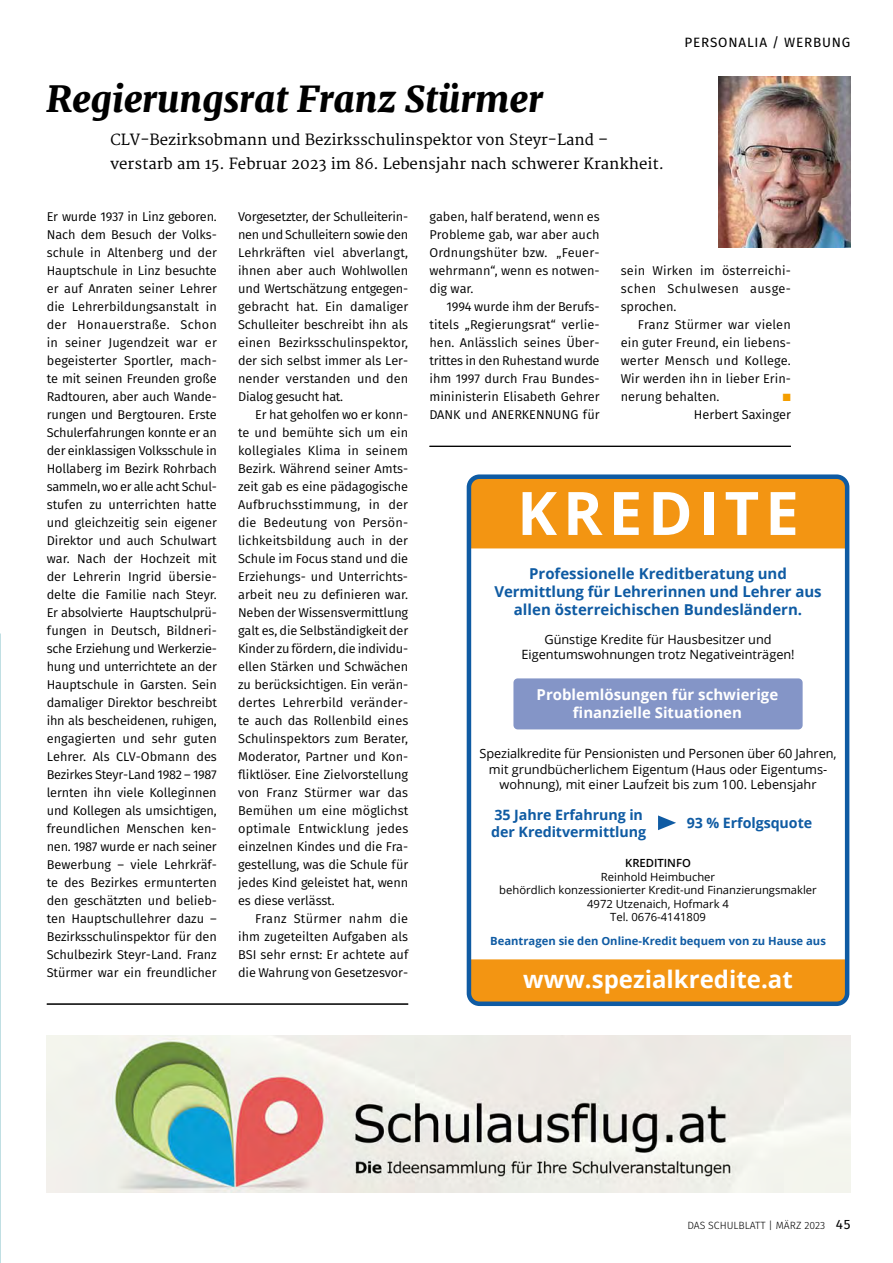
<style>
.page{position:relative;width:893px;height:1263px;background:#fff}
.page>*{position:absolute;margin:0;border:0;box-sizing:border-box;transform-origin:0 0}
.t1{font:700 60px "Open Sans";letter-spacing:.1em;color:#fff}
.t2{font:italic 800 36px "Merriweather";color:#000}
.t3{font:700 24px "Open Sans";color:#fff}
.t4{font:15px/24px "Merriweather";color:#000}
.t5{font:700 15px/18px "Open Sans";color:#0f5ba3;text-align:center}
.t6{font:700 15px/18px "Open Sans";color:#fff;text-align:center}
.t7{font:700 14.25px/17.1px "Open Sans";letter-spacing:-.005em;color:#0f5ba3}
.t8{font:13.5px "Fira Sans";letter-spacing:.06em;color:#000}
.t9{font:12.75px/18px "Fira Sans";letter-spacing:-.005em;color:#000;text-align:justify}
.t10{font:12.75px/15.3px "Open Sans";color:#000;text-align:center}
.t11{font:11.25px/13.5px "Open Sans";color:#000;text-align:center}
.t12{font:700 11.25px "Open Sans";color:#0f5ba3}
.t13{font:600 11.25px "Open Sans";color:#000}
.t14{font:300 10.5px "Fira Sans";color:#000}
.t15{font:10.5px "Zapf Dingbats ITC";color:#f49e00}
.s1{font-weight:400;font-size:13.5px}
</style>
<div class="page">
<hr style="left:47px;top:1004px;width:361px;height:1px;background:#000">
<hr style="left:429px;top:446px;width:362px;height:1px;background:#000">
<img style="left:47px;top:1035px;width:803px;height:158px">
<img style="left:719px;top:77px;width:131px;height:171px">
<div style="left:472px;top:959px;width:372px;height:42px;background:#f39512"></div>
<div style="left:467px;top:474px;width:382px;height:532px;border:4px solid #0f5ba3;border-radius:11px"></div>
<div style="left:513px;top:678px;width:290px;height:51px;background:#8495c7;border-radius:4px"></div>
<svg style="left:658px;top:815px;width:18px;height:15px"></svg>
<svg style="left:466px;top:474px;width:384px;height:74px;background:#e09120"></svg>
<svg style="left:0;top:845px;width:1px;height:21px"></svg>
<h2 class="t2" style="left:47px;top:77px;width:498px">Regierungsrat Franz Stürmer</h2>
<p class="t8" style="left:684px;top:33px;width:167px">PERSONALIA / WERBUNG</p>
<p class="t4" style="left:111px;top:128px;width:555px">CLV-Bezirksobmann und Bezirksschulinspektor von Steyr-Land – verstarb am 15. Februar 2023 im 86. Lebensjahr nach schwerer Krankheit.</p>
<p class="t9" style="left:238px;top:208px;width:172px">Vorgesetzter, der Schulleiterin&shy;nen und Schulleitern sowie den Lehrkräften viel abverlangt, ihnen aber auch Wohlwollen und Wertschätzung entgegen&shy;gebracht hat. Ein damaliger Schulleiter beschreibt ihn als einen Bezirksschulinspektor, der sich selbst immer als Ler&shy;nender verstanden und den Dialog gesucht hat.</p>
<p class="t9" style="left:238px;top:406px;width:172px;text-indent:17px">Er hat geholfen wo er konn&shy;te und bemühte sich um ein kollegiales Klima in seinem Bezirk. Während seiner Amts&shy;zeit gab es eine pädagogische Aufbruchsstimmung, in der die Bedeutung von Persön&shy;lichkeitsbildung auch in der Schule im Focus stand und die Erziehungs- und Unterrichts&shy;arbeit neu zu definieren war.<br>Neben der Wissensvermittlung galt es, die Selbständigkeit der Kinder zu fördern, die individu&shy;ellen Stärken und Schwächen zu berücksichtigen. Ein verän&shy;dertes Lehrerbild veränder&shy;te auch das Rollenbild eines Schulinspektors zum Berater, Moderator, Partner und Kon&shy;fliktlöser. Eine Zielvorstellung von Franz Stürmer war das Bemühen um eine möglichst optimale Entwicklung jedes einzelnen Kindes und die Fra&shy;gestellung, was die Schule für jedes Kind geleistet hat, wenn es diese verlässt.</p>
<p class="t9" style="left:238px;top:910px;width:172px;text-indent:17px">Franz Stürmer nahm die ihm zugeteilten Aufgaben als BSI sehr ernst: Er achtete auf die Wahrung von Gesetzesvor-</p>
<p class="t9" style="left:47px;top:208px;width:172px">Er wurde 1937 in Linz geboren.<br>Nach dem Besuch der Volks&shy;schule in Altenberg und der Hauptschule in Linz besuchte er auf Anraten seiner Lehrer die Lehrerbildungsanstalt in der Honauerstraße. Schon in seiner Jugendzeit war er begeisterter Sportler, mach&shy;te mit seinen Freunden große Radtouren, aber auch Wande&shy;rungen und Bergtouren. Erste Schulerfahrungen konnte er an der einklassigen Volksschule in Hollaberg im Bezirk Rohrbach sammeln, wo er alle acht Schul&shy;stufen zu unterrichten hatte und gleichzeitig sein eigener Direktor und auch Schulwart war. Nach der Hochzeit mit der Lehrerin Ingrid übersie&shy;delte die Familie nach Steyr.<br>Er absolvierte Hauptschulprü&shy;fungen in Deutsch, Bildneri&shy;sche Erziehung und Werkerzie&shy;hung und unterrichtete an der Hauptschule in Garsten. Sein damaliger Direktor beschreibt ihn als bescheidenen, ruhigen, engagierten und sehr guten Lehrer. Als CLV-Obmann des Bezirkes Steyr-Land 1982 – 1987 lernten ihn viele Kolleginnen und Kollegen als umsichtigen, freundlichen Menschen ken&shy;nen. 1987 wurde er nach seiner Bewerbung – viele Lehrkräf&shy;te des Bezirkes ermunterten den geschätzten und belieb&shy;ten Hauptschullehrer dazu – Bezirksschulinspektor für den Schulbezirk Steyr-Land. Franz Stürmer war ein freundlicher</p>
<p class="t9" style="left:429px;top:208px;width:172px">gaben, half beratend, wenn es Probleme gab, war aber auch Ordnungshüter bzw. „Feuer&shy;wehrmann“, wenn es notwen&shy;dig war.</p>
<p class="t9" style="left:429px;top:298px;width:172px;text-indent:17px">1994 wurde ihm der Berufs&shy;titels „Regierungsrat“ verlie&shy;hen. Anlässlich seines Über&shy;trittes in den Ruhestand wurde ihm 1997 durch Frau Bundes&shy;mininisterin Elisabeth Gehrer DANK und ANERKENNUNG für</p>
<p class="t9" style="left:621px;top:262px;width:172px">sein Wirken im österreichi&shy;schen Schulwesen ausge&shy;sprochen.</p>
<p class="t9" style="left:621px;top:316px;width:172px;text-indent:17px">Franz Stürmer war vielen ein guter Freund, ein liebens&shy;werter Mensch und Kollege.<br>Wir werden ihn in lieber Erin&shy;nerung behalten.</p>
<p class="t15" style="left:783px;top:392px;width:9px">■</p>
<p class="t9" style="left:694px;top:406px;width:99px">Herbert Saxinger</p>
<h1 class="t1" style="left:517px;top:471px;width:283px">KREDITE</h1>
<p class="t5" style="left:494px;top:564px;width:329px">Professionelle Kreditberatung und<br>Vermittlung für Lehrerinnen und Lehrer aus allen österreichischen Bundesländern.</p>
<p class="t10" style="left:521px;top:631px;width:275px">Günstige Kredite für Hausbesitzer und<br>Eigentumswohnungen trotz Negativeinträgen!</p>
<p class="t6" style="left:537px;top:685px;width:243px">Problemlösungen für schwierige finanzielle Situationen</p>
<p class="t10" style="left:480px;top:746px;width:358px">Spezialkredite für Pensionisten und Personen über 60 Jahren, mit grundbücherlichem Eigentum (Haus oder Eigentums&shy;wohnung), mit einer Laufzeit bis zum 100. Lebensjahr</p>
<p class="t7" style="left:491px;top:806px;width:156px">35 Jahre Erfahrung in der Kreditvermittlung</p>
<p class="t7" style="left:687px;top:813px;width:127px">93 % Erfolgsquote</p>
<p class="t13" style="left:625px;top:855px;width:67px">KREDITINFO</p>
<p class="t11" style="left:499px;top:869px;width:319px">Reinhold Heimbucher<br>behördlich konzessionierter Kredit-und Finanzierungsmakler<br>4972 Utzenaich, Hofmark 4<br>Tel. 0676-4141809</p>
<p class="t12" style="left:490px;top:932px;width:337px">Beantragen sie den Online-Kredit bequem von zu Hause aus</p>
<h3 class="t3" style="left:523px;top:962px;width:271px">www.spezialkredite.at</h3>
<p class="t14" style="left:687px;top:1218px;width:165px">DAS SCHULBLATT | MÄRZ 2023 <span class="s1">45</span></p>
</div>
